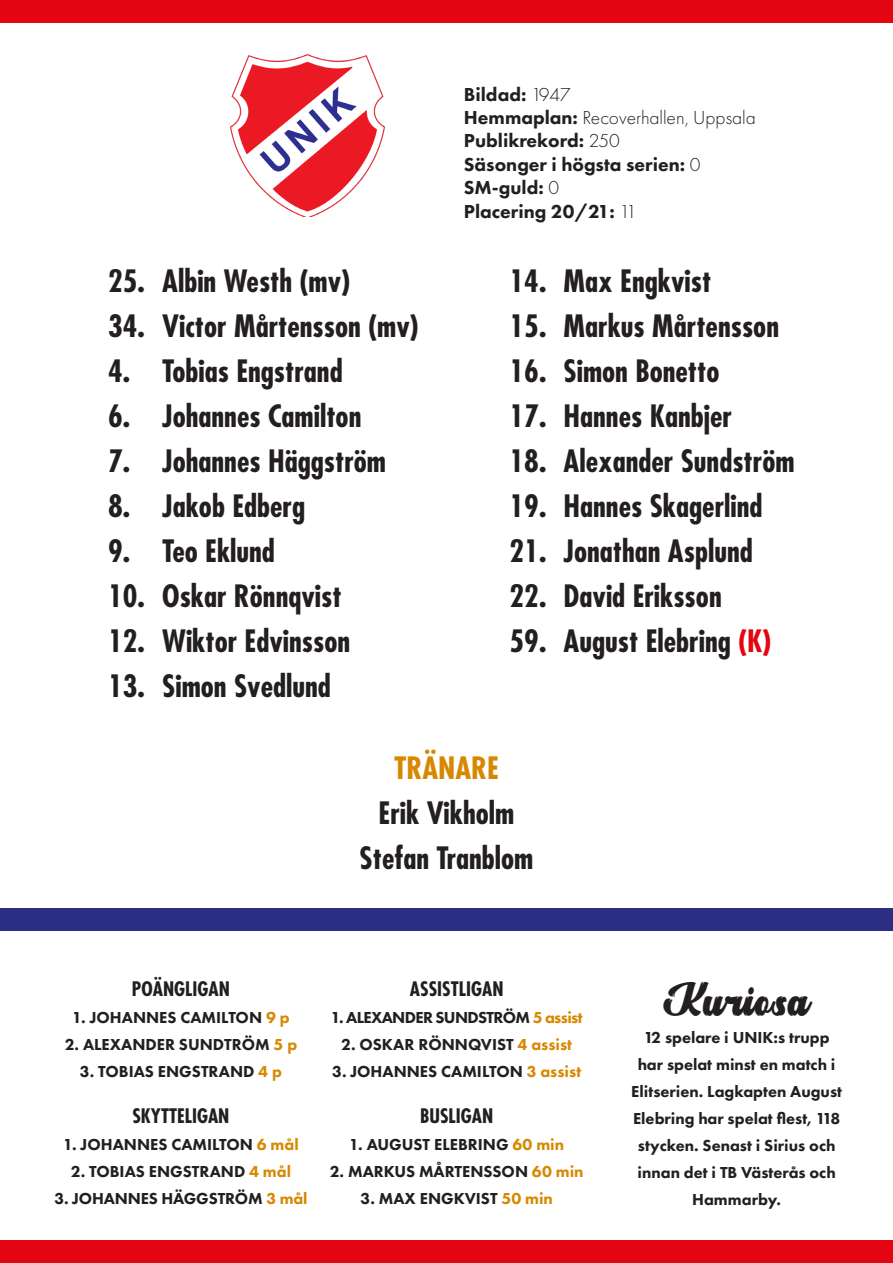
<style>
.page{position:relative;width:893px;height:1263px;background:#fff}
.page>*{position:absolute;margin:0;border:0;box-sizing:border-box;transform-origin:0 0}
.t1{font:45.6px "Headbrush";color:#231f20}
.t2{font:700 condensed 30px/45px "Futura";color:#231f20;text-align:center}
.t3{font:700 condensed 30px "Futura";color:#d78800}
.t4{font:800 19.5px/23.4px "Futura PT";color:#231f20}
.t5{font:700 condensed 19.5px "Futura";color:#231f20}
.t6{font:800 16.5px/27px "Futura PT";color:#231f20;text-align:center}
.t7{font:800 16.5px "Futura PT";letter-spacing:-.04em;color:#231f20}
.s1{font-weight:300}
.s2{color:#e30511}
.s3{color:#d78800}
</style>
<div class="page">
<img style="left:231px;top:54px;width:153px;height:162px">
<div style="left:0;top:0;width:893px;height:22px;background:#e30511"></div>
<div style="left:0;top:1241px;width:893px;height:22px;background:#e30511"></div>
<div style="left:0;top:908px;width:893px;height:22px;background:#2b2e82"></div>
<h2 class="t2" style="left:108px;top:258px;width:244px">25. Albin Westh (mv)</h2>
<h2 class="t2" style="left:108px;top:303px;width:312px">34. Victor Mårtensson (mv)</h2>
<h2 class="t2" style="left:108px;top:348px;width:236px">4. Tobias Engstrand</h2>
<h2 class="t2" style="left:108px;top:393px;width:255px">6. Johannes Camilton</h2>
<h2 class="t2" style="left:108px;top:438px;width:279px">7. Johannes Häggström</h2>
<h2 class="t2" style="left:108px;top:483px;width:198px">8. Jakob Edberg</h2>
<h2 class="t2" style="left:108px;top:528px;width:168px">9. Teo Eklund</h2>
<h2 class="t2" style="left:108px;top:573px;width:235px">10. Oskar Rönnqvist</h2>
<h2 class="t2" style="left:108px;top:618px;width:244px">12. Wiktor Edvinsson</h2>
<h2 class="t2" style="left:108px;top:663px;width:224px">13. Simon Svedlund</h2>
<p class="t4" style="left:464px;top:82px;width:293px">Bildad: <span class="s1">1947<br></span>Hemmaplan: <span class="s1">Recoverhallen, Uppsala<br></span>Publikrekord: <span class="s1">250<br></span>Säsonger i högsta serien: <span class="s1">0<br></span>SM-guld: <span class="s1">0<br></span>Placering 20/21: <span class="s1">11</span></p>
<h2 class="t2" style="left:510px;top:258px;width:203px">14. Max Engkvist</h2>
<h2 class="t2" style="left:510px;top:303px;width:271px">15. Markus Mårtensson</h2>
<h2 class="t2" style="left:510px;top:348px;width:211px">16. Simon Bonetto</h2>
<h2 class="t2" style="left:510px;top:393px;width:224px">17. Hannes Kanbjer</h2>
<h2 class="t2" style="left:510px;top:438px;width:286px">18. Alexander Sundström</h2>
<h2 class="t2" style="left:510px;top:483px;width:254px">19. Hannes Skagerlind</h2>
<h2 class="t2" style="left:510px;top:528px;width:245px">21. Jonathan Asplund</h2>
<h2 class="t2" style="left:510px;top:573px;width:214px">22. David Eriksson</h2>
<h2 class="t2" style="left:510px;top:618px;width:263px">59. August Elebring <span class="s2">(K)</span></h2>
<h2 class="t3" style="left:394px;top:749px;width:106px">TRÄNARE</h2>
<h2 class="t2" style="left:360px;top:790px;width:175px">Erik Vikholm<br>Stefan Tranblom</h2>
<p class="t5" style="left:132px;top:976px;width:99px">POÄNGLIGAN</p>
<p class="t6" style="left:72px;top:1003px;width:219px">1. JOHANNES CAMILTON <span class="s3">9 p</span></p>
<p class="t6" style="left:65px;top:1030px;width:234px">2. ALEXANDER SUNDTRÖM <span class="s3">5 p</span></p>
<p class="t6" style="left:80px;top:1057px;width:203px">3. TOBIAS ENGSTRAND <span class="s3">4 p</span></p>
<p class="t5" style="left:132px;top:1103px;width:99px">SKYTTELIGAN</p>
<p class="t6" style="left:63px;top:1131px;width:237px">1. JOHANNES CAMILTON <span class="s3">6 mål</span></p>
<p class="t6" style="left:71px;top:1158px;width:222px">2. TOBIAS ENGSTRAND <span class="s3">4 mål</span></p>
<p class="t6" style="left:54px;top:1185px;width:255px">3. JOHANNES HÄGGSTRÖM <span class="s3">3 mål</span></p>
<p class="t5" style="left:410px;top:976px;width:95px">ASSISTLIGAN</p>
<p class="t7" style="left:331px;top:1007px;width:253px">1. ALEXANDER SUNDSTRÖM <span class="s3">5 assist</span></p>
<p class="t6" style="left:341px;top:1030px;width:233px">2. OSKAR RÖNNQVIST <span class="s3">4 assist</span></p>
<p class="t6" style="left:332px;top:1057px;width:251px">3. JOHANNES CAMILTON <span class="s3">3 assist</span></p>
<p class="t5" style="left:420px;top:1103px;width:75px">BUSLIGAN</p>
<p class="t6" style="left:349px;top:1131px;width:216px">1. AUGUST ELEBRING <span class="s3">60 min</span></p>
<p class="t6" style="left:330px;top:1158px;width:255px">2. MARKUS MÅRTENSSON <span class="s3">60 min</span></p>
<p class="t6" style="left:360px;top:1185px;width:194px">3. MAX ENGKVIST <span class="s3">50 min</span></p>
<h1 class="t1" style="left:664px;top:973px;width:148px">Kuriosa</h1>
<p class="t6" style="left:631px;top:1023px;width:212px">12 spelare i UNIK:s trupp har spelat minst en match i<br>Elitserien. Lagkapten August<br>Elebring har spelat flest, 118 stycken. Senast i Sirius och innan det i TB Västerås och<br>Hammarby.</p>
</div>
